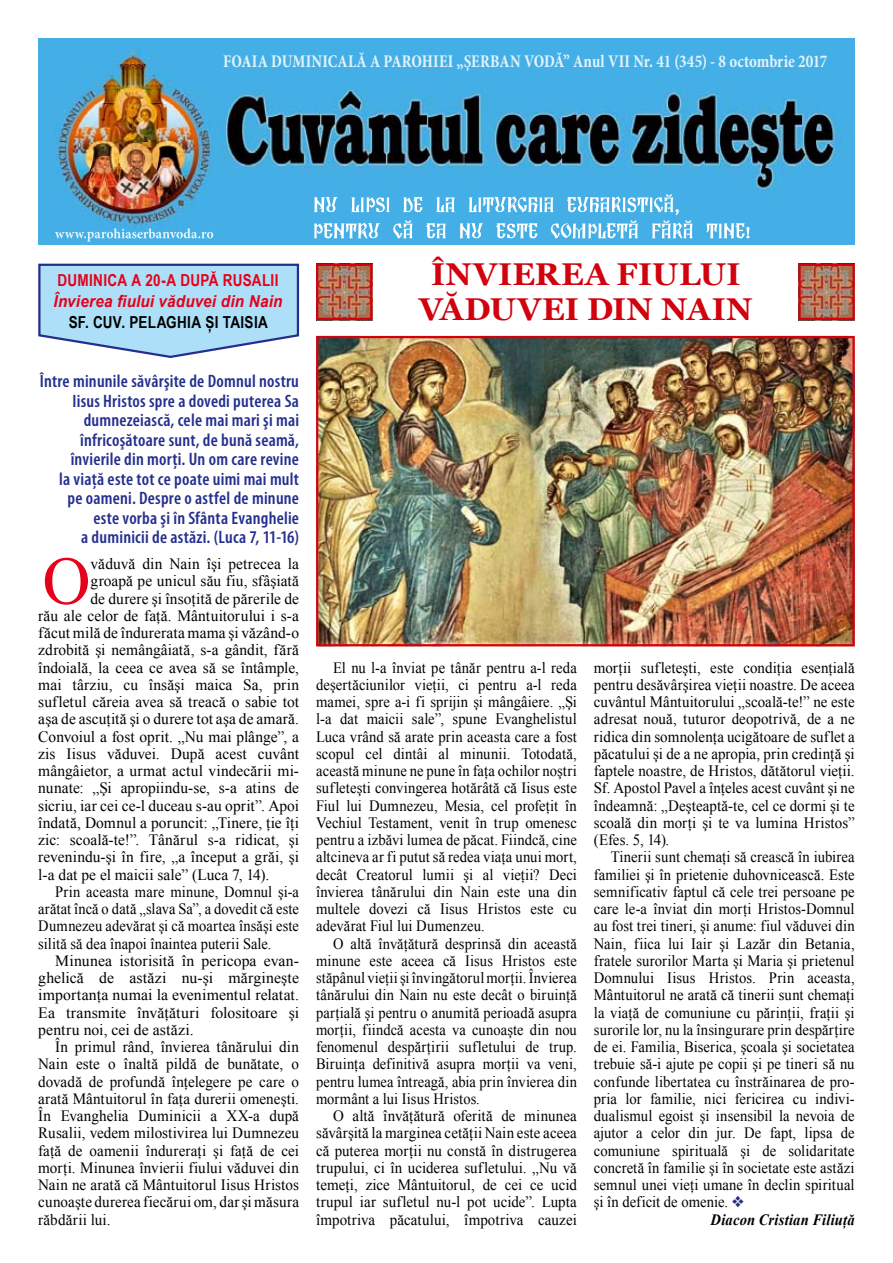
<style>
.page{position:relative;width:893px;height:1263px;background:#fff}
.page>*{position:absolute;margin:0;border:0;box-sizing:border-box;transform-origin:0 0}
.t1{font:67.8px "Times New Roman";color:#e60019}
.t2{font:700 31.5px/34.5px "Georgia";letter-spacing:.01em;color:#d1010e;text-align:center}
.t3{font:600 condensed 18px/19.5px "Myriad Pro";letter-spacing:.015em;color:#242f8d;text-align:right}
.t4{font:700 condensed 18px "Minion Pro";letter-spacing:.005em;color:#e2f3fc;scale:.9 1}
.t5{font:italic 700 16.5px "Arial";letter-spacing:.015em;color:#e60019;scale:.92 1}
.t6{font:700 16.5px "Arial Narrow";letter-spacing:.02em;color:#e60019}
.t7{font:700 16.5px "Arial Narrow";letter-spacing:.02em;color:#000}
.t8{font:15.75px/17.2px "Times New Roman";letter-spacing:.005em;color:#000;text-align:justify;scale:.93 1}
.t9{font:15.75px "Times New Roman";letter-spacing:.005em;color:#000}
.t10{font:15.75px/17.2px "Times New Roman";letter-spacing:.005em;color:#000;text-align:justify;scale:.95 1}
.t11{font:15.75px/17.2px "Times New Roman";letter-spacing:.005em;color:#000;text-align:justify;scale:.92 1}
.t12{font:15.75px "Times New Roman";letter-spacing:.005em;color:#000;scale:.96 1}
.t13{font:italic 700 15.75px "Times New Roman";letter-spacing:.01em;color:#000;scale:.93 1}
.s1{color:#242f8d}
</style>
<div class="page">
<img style="left:319px;top:339px;width:533px;height:304px">
<div style="left:316px;top:336px;width:539px;height:310px;border:2px solid #d1010e"></div>
<img style="left:319px;top:267px;width:50px;height:50px">
<div style="left:316px;top:264px;width:56px;height:56px;border:2px solid #d1010e"></div>
<img style="left:801px;top:267px;width:51px;height:50px">
<div style="left:798px;top:264px;width:57px;height:56px;border:2px solid #d1010e"></div>
<img style="left:38px;top:38px;width:817px;height:206px">
<svg style="left:314px;top:194px;width:435px;height:44px;background:#6ec0ec"></svg>
<svg style="left:55px;top:228px;width:158px;height:14px;background:#67beeb"></svg>
<svg style="left:38px;top:263px;width:262px;height:95px;background:#aed8f2"></svg>
<p class="t4" style="left:223px;top:50px;width:673px">FOAIA DUMINICALĂ A PAROHIEI „ŞERBAN VODĂ” Anul VII Nr. 41 (345) - 8 octombrie 2017</p>
<p class="t6" style="left:57px;top:268px;width:223px">DUMINICA A 20-A DUPĂ RUSALII</p>
<p class="t5" style="left:53px;top:291px;width:250px">Învierea fiului văduvei din Nain</p>
<p class="t7" style="left:69px;top:310px;width:201px">SF. CUV. PELAGHIA ȘI TAISIA</p>
<p class="t3" style="left:40px;top:371px;width:261px">Între minunile săvârşite de Domnul nostru Iisus Hristos spre a dovedi puterea Sa dumnezeiască, cele mai mari şi mai înfricoşătoare sunt, de bună seamă, învierile din morţi. Un om care revine<br>la viaţă este tot ce poate uimi mai mult pe oameni. Despre o astfel de minune este vorba şi în Sfânta Evanghelie<br>a duminicii de astăzi. (Luca 7, 11-16)</p>
<h1 class="t1" style="left:43px;top:535px;width:50px">O</h1>
<p class="t9" style="left:91px;top:553px;width:210px">văduvă din Nain îşi petrecea la</p>
<p class="t9" style="left:91px;top:570px;width:210px">groapă pe unicul său fiu, sfâşiată</p>
<p class="t9" style="left:91px;top:588px;width:210px">de durere şi însoţită de părerile de</p>
<p class="t9" style="left:38px;top:605px;width:262px">rău ale celor de faţă. Mântuitorului i s-a</p>
<p class="t9" style="left:38px;top:622px;width:262px">făcut milă de îndurerata mama şi văzând‑o</p>
<p class="t9" style="left:38px;top:639px;width:262px">zdrobită şi nemângâiată, s-a gândit, fără</p>
<p class="t9" style="left:38px;top:657px;width:262px">îndoială, la ceea ce avea să se întâmple,</p>
<p class="t9" style="left:38px;top:674px;width:262px">mai târziu, cu însăşi maica Sa, prin</p>
<p class="t9" style="left:38px;top:691px;width:262px">sufletul căreia avea să treacă o sabie tot</p>
<p class="t9" style="left:38px;top:708px;width:262px">aşa de ascuţită şi o durere tot aşa de amară.</p>
<p class="t9" style="left:38px;top:726px;width:262px">Convoiul a fost oprit. „Nu mai plânge”, a</p>
<p class="t9" style="left:38px;top:743px;width:262px">zis Iisus văduvei. După acest cuvânt</p>
<p class="t9" style="left:38px;top:760px;width:262px">mângâietor, a urmat actul vindecării mi-</p>
<p class="t9" style="left:38px;top:777px;width:262px">nunate: „Şi apropiindu-se, s-a atins de</p>
<p class="t9" style="left:38px;top:795px;width:262px">sicriu, iar cei ce-l duceau s-au oprit”. Apoi</p>
<p class="t9" style="left:38px;top:812px;width:262px">îndată, Domnul a poruncit: „Tinere, ţie îţi</p>
<p class="t9" style="left:38px;top:829px;width:262px">zic: scoală-te!”. Tânărul s-a ridicat, şi</p>
<p class="t9" style="left:38px;top:846px;width:262px">revenindu-şi în fire, „a început a grăi, şi</p>
<p class="t9" style="left:38px;top:864px;width:232px">l-a dat pe el maicii sale” (Luca 7, 14).</p>
<p class="t11" style="left:55px;top:883px;width:266px">Prin aceasta mare minune, Domnul şi-a</p>
<p class="t11" style="left:38px;top:900px;width:285px">arătat încă o dată „slava Sa”, a dovedit că este</p>
<p class="t11" style="left:38px;top:917px;width:285px">Dumnezeu adevărat şi că moartea însăşi este</p>
<p class="t11" style="left:38px;top:934px;width:255px">silită să dea înapoi înaintea puterii Sale.</p>
<p class="t9" style="left:55px;top:950px;width:245px">Minunea istorisită în pericopa evan-</p>
<p class="t9" style="left:38px;top:967px;width:262px">ghelică de astăzi nu-şi mărgineşte</p>
<p class="t9" style="left:38px;top:984px;width:262px">importanţa numai la evenimentul relatat.</p>
<p class="t9" style="left:38px;top:1002px;width:262px">Ea transmite învăţături folositoare şi</p>
<p class="t9" style="left:38px;top:1019px;width:157px">pentru noi, cei de astăzi.</p>
<p class="t12" style="left:55px;top:1036px;width:255px">În primul rând, învierea tânărului din</p>
<p class="t12" style="left:38px;top:1053px;width:273px">Nain este o înaltă pildă de bunătate, o</p>
<p class="t12" style="left:38px;top:1071px;width:273px">dovadă de profundă înţelegere pe care o</p>
<p class="t12" style="left:38px;top:1088px;width:273px">arată Mântuitorul în faţa durerii omeneşti.</p>
<p class="t12" style="left:38px;top:1105px;width:273px">În Evanghelia Duminicii a XX-a după</p>
<p class="t12" style="left:38px;top:1122px;width:273px">Rusalii, vedem milostivirea lui Dumnezeu</p>
<p class="t12" style="left:38px;top:1140px;width:273px">faţă de oamenii îndureraţi şi faţă de cei</p>
<p class="t12" style="left:38px;top:1157px;width:273px">morţi. Minunea învierii fiului văduvei din</p>
<p class="t12" style="left:38px;top:1174px;width:273px">Nain ne arată că Mântuitorul Iisus Hristos</p>
<p class="t12" style="left:38px;top:1191px;width:273px">cunoaşte durerea fiecărui om, dar şi măsura</p>
<p class="t12" style="left:38px;top:1209px;width:77px">răbdării lui.</p>
<h2 class="t2" style="left:419px;top:257px;width:335px">ÎNVIEREA FIULUI<br>VĂDUVEI DIN NAIN</h2>
<p class="t8" style="left:316px;top:658px;width:282px;text-indent:17px">El nu l-a înviat pe tânăr pentru a-l reda deşertăciunilor vieţii, ci pentru a-l reda mamei, spre a-i fi sprijin şi mângâiere. „Şi l-a dat maicii sale”, spune Evanghelistul Luca vrând să arate prin aceasta care a fost scopul cel dintâi al minunii. Totodată, această minune ne pune în faţa ochilor noştri sufleteşti convingerea hotărâtă că Iisus este Fiul lui Dumnezeu, Mesia, cel profeţit în Vechiul Testament, venit în trup omenesc pentru a izbăvi lumea de păcat. Fiindcă, cine altcineva ar fi putut să redea viaţa unui mort, decât Creatorul lumii şi al vieţii? Deci învierea tânărului din Nain este una din multele dovezi că Iisus Hristos este cu adevărat Fiul lui Dumenzeu.</p>
<p class="t11" style="left:316px;top:934px;width:285px;text-indent:17px">O altă învăţătură desprinsă din această minune este aceea că Iisus Hristos este stăpânul vieţii şi învingătorul morţii. Învierea tânărului din Nain nu este decât o biruinţă parţială şi pentru o anumită perioadă asupra morţii, fiindcă acesta va cunoaşte din nou fenomenul despărţirii sufletului de trup.<br>Biruinţa definitivă asupra morţii va veni, pentru lumea întreagă, abia prin învierea din mormânt a lui Iisus Hristos.</p>
<p class="t10" style="left:316px;top:1107px;width:276px;text-indent:17px">O altă învăţătură oferită de minunea săvârşită la marginea cetăţii Nain este aceea că puterea morţii nu constă în distrugerea trupului, ci în uciderea sufletului. „Nu vă temeţi, zice Mântuitorul, de cei ce ucid trupul iar sufletul nu-l pot ucide”. Lupta împotriva păcatului, împotriva cauzei</p>
<p class="t10" style="left:594px;top:658px;width:276px">morţii sufleteşti, este condiţia esenţială pentru desăvârşirea vieţii noastre. De aceea cuvântul Mântuitorului „scoală-te!” ne este adresat nouă, tuturor deopotrivă, de a ne ridica din somnolenţa ucigătoare de suflet a păcatului şi de a ne apropia, prin credinţă şi faptele noastre, de Hristos, dătătorul vieţii.<br>Sf. Apostol Pavel a înţeles acest cuvânt şi ne îndeamnă: „Deşteaptă-te, cel ce dormi şi te scoală din morţi şi te va lumina Hristos” (Efes. 5, 14).</p>
<p class="t8" style="left:611px;top:848px;width:264px">Tinerii sunt chemaţi să crească în iubirea</p>
<p class="t8" style="left:594px;top:865px;width:282px">familiei şi în prietenie duhovnicească. Este</p>
<p class="t8" style="left:594px;top:883px;width:282px">semnificativ faptul că cele trei persoane pe</p>
<p class="t8" style="left:594px;top:900px;width:282px">care le-a înviat din morţi Hristos-Domnul</p>
<p class="t8" style="left:594px;top:917px;width:282px">au fost trei tineri, şi anume: fiul văduvei din</p>
<p class="t8" style="left:594px;top:934px;width:282px">Nain, fiica lui Iair şi Lazăr din Betania,</p>
<p class="t8" style="left:594px;top:952px;width:282px">fratele surorilor Marta şi Maria şi prietenul</p>
<p class="t8" style="left:594px;top:969px;width:282px">Domnului Iisus Hristos. Prin aceasta,</p>
<p class="t8" style="left:594px;top:986px;width:282px">Mântuitorul ne arată că tinerii sunt chemaţi</p>
<p class="t8" style="left:594px;top:1003px;width:282px">la viaţă de comuniune cu părinţii, fraţii şi</p>
<p class="t8" style="left:594px;top:1021px;width:282px">surorile lor, nu la însingurare prin despărţire</p>
<p class="t8" style="left:594px;top:1038px;width:282px">de ei. Familia, Biserica, şcoala şi societatea</p>
<p class="t8" style="left:594px;top:1055px;width:282px">trebuie să-i ajute pe copii şi pe tineri să nu</p>
<p class="t8" style="left:594px;top:1072px;width:282px">confunde libertatea cu înstrăinarea de pro-</p>
<p class="t8" style="left:594px;top:1090px;width:282px">pria lor familie, nici fericirea cu indivi-</p>
<p class="t8" style="left:594px;top:1107px;width:282px">dualismul egoist şi insensibil la nevoia de</p>
<p class="t8" style="left:594px;top:1124px;width:282px">ajutor a celor din jur. De fapt, lipsa de</p>
<p class="t8" style="left:594px;top:1141px;width:282px">comuniune spirituală şi de solidaritate</p>
<p class="t8" style="left:594px;top:1159px;width:282px">concretă în familie şi în societate este astăzi</p>
<p class="t8" style="left:594px;top:1176px;width:282px">semnul unei vieţi umane în declin spiritual</p>
<p class="t8" style="left:594px;top:1193px;width:163px">şi în deficit de omenie. <span class="s1">❖</span></p>
<p class="t13" style="left:711px;top:1208px;width:156px">Diacon Cristian Filiuţă</p>
</div>
